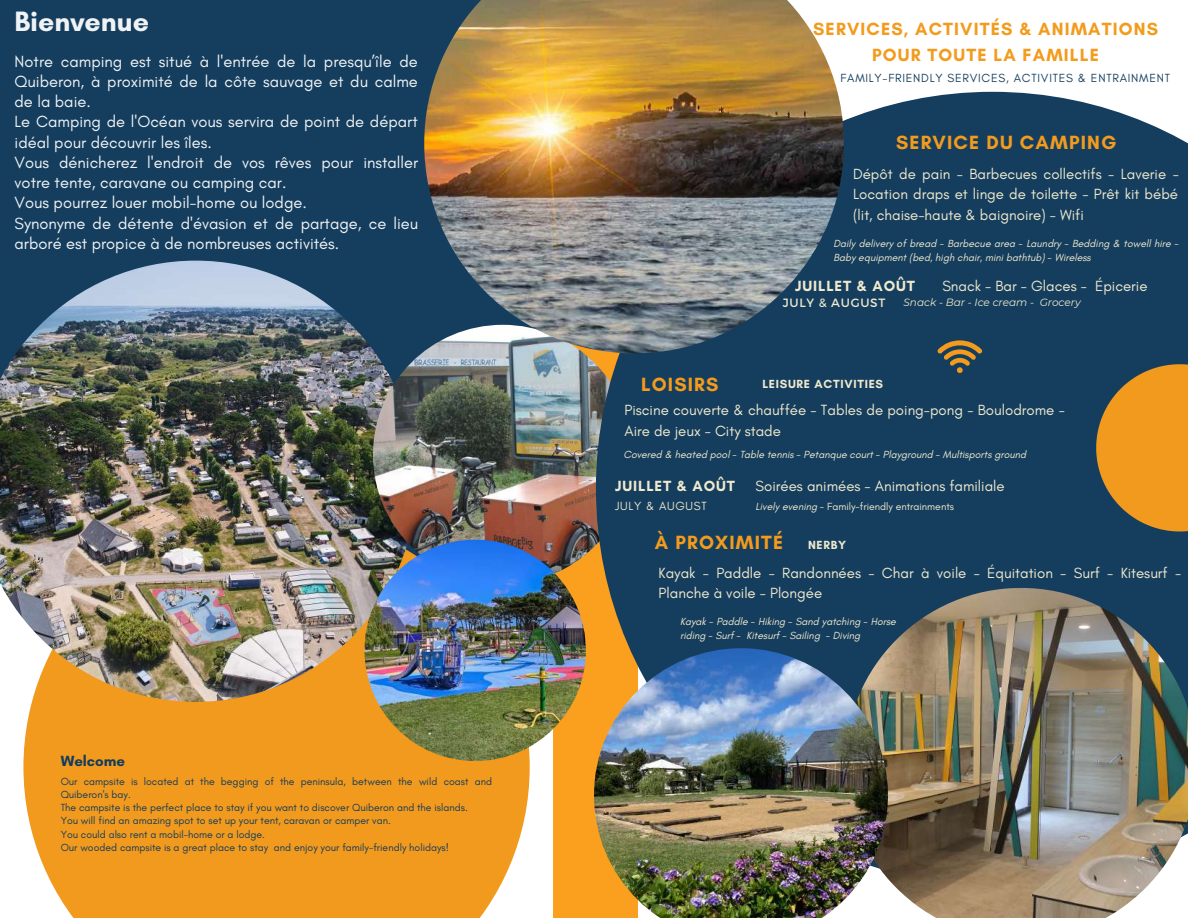
<style>
.page{position:relative;width:1188px;height:918px;background:#fff}
.page>*{position:absolute;margin:0;border:0;box-sizing:border-box;transform-origin:0 0}
.t1{font:700 28.5px "Glacial Indifference";color:#f0f3f5}
.t2{font:700 19.5px "Glacial Indifference";letter-spacing:.06em;color:#f39b1c}
.t3{font:700 18px/25.8px "Glacial Indifference";letter-spacing:.065em;color:#f39b1c;text-align:center}
.t4{font:16.5px/20.2px "Glacial Indifference";color:#f0f3f5}
.t5{font:15px/20.2px "Glacial Indifference";color:#efe9ce}
.t6{font:700 15px "Glacial Indifference";letter-spacing:.06em;color:#efe9ce}
.t7{font:700 15px "Glacial Indifference";color:#143c5c}
.t8{font:12px "Glacial Indifference";letter-spacing:.065em;color:#153e5e}
.t9{font:700 12px "Glacial Indifference";letter-spacing:.06em;color:#efe9ce}
.t10{font:12px "Montserrat";letter-spacing:.06em;color:#efe9ce}
.t11{font:12px "Glacial Indifference";letter-spacing:.06em;color:#efe9ce}
.t12{font:10.5px/13.2px "Glacial Indifference";color:#143c5c}
.t13{font:italic 10.5px/14px "Glacial Indifference";color:#efe9ce}
.t14{font:10.5px "Glacial Indifference";color:#efe9ce}
.t15{font:italic 10.5px "Montserrat";color:#efe9ce}
.s1{font-style:italic}
</style>
<div class="page">
<div style="left:0;top:0;width:424px;height:358px;background:#153e5e"></div>
<div style="left:554px;top:0;width:84px;height:918px;background:#fba01e"></div>
<div style="left:23px;top:551px;width:507px;height:367px;background:#f19a1e"></div>
<img style="left:0;top:261px;width:416px;height:441px">
<img style="left:373px;top:325px;width:260px;height:259px;border-radius:50%">
<img style="left:365px;top:540px;width:221px;height:221px;border-radius:50%">
<div style="left:596px;top:92px;width:592px;height:556px;background:#153e5e"></div>
<img style="left:845px;top:588px;width:343px;height:330px">
<img style="left:594px;top:648px;width:294px;height:270px">
<img style="left:424px;top:0;width:420px;height:353px">
<svg style="left:1096px;top:364px;width:92px;height:167px;background:#c5872a"></svg>
<svg style="left:937px;top:340px;width:45px;height:33px"></svg>
<h1 class="t1" style="left:15px;top:4px;width:136px">Bienvenue</h1>
<p class="t4" style="left:15px;top:51px;width:405px">Notre camping est situé à l'entrée de la presqu’île de Quiberon, à proximité de la côte sauvage et du calme de la baie.<br>Le Camping de l'Océan vous servira de point de départ idéal pour découvrir les îles.<br>Vous dénicherez l'endroit de vos rêves pour installer votre tente, caravane ou camping car.<br>Vous pourrez louer mobil-home ou lodge.<br>Synonyme de détente d'évasion et de partage, ce lieu arboré est propice à de nombreuses activités.</p>
<p class="t7" style="left:61px;top:752px;width:66px">Welcome</p>
<p class="t12" style="left:61px;top:775px;width:433px">Our campsite is located at the begging of the peninsula, between the wild coast and Quiberon's bay.<br>The campsite is the perfect place to stay if you want to discover Quiberon and the islands.<br>You will find an amazing spot to set up your tent, caravan or camper van.<br>You could also rent a mobil-home or a lodge.<br>Our wooded campsite is a great place to stay and enjoy your family-friendly holidays!</p>
<p class="t3" style="left:813px;top:16px;width:346px">SERVICES, ACTIVITÉS &amp; ANIMATIONS<br>POUR TOUTE LA FAMILLE</p>
<p class="t8" style="left:840px;top:70px;width:331px">FAMILY-FRIENDLY SERVICES, ACTIVITES &amp; ENTRAINMENT</p>
<p class="t2" style="left:896px;top:130px;width:222px">SERVICE DU CAMPING</p>
<p class="t5" style="left:853px;top:164px;width:327px;text-align:justify">Dépôt de pain - Barbecues collectifs - Laverie - Location draps et linge de toilette - Prêt kit bébé (lit, chaise-haute &amp; baignoire) - Wifi</p>
<p class="t13" style="left:833px;top:237px;width:347px">Daily delivery of bread - Barbecue area - Laundry - Bedding &amp; towell hire -<br>Baby equipment (bed, high chair, mini bathtub) - Wireless</p>
<p class="t10" style="left:783px;top:295px;width:104px">JULY &amp; AUGUST</p>
<p class="t15" style="left:903px;top:296px;width:179px">Snack - Bar - Ice cream - Grocery</p>
<p class="t6" style="left:795px;top:277px;width:121px">JUILLET &amp; AOÛT</p>
<p class="t5" style="left:942px;top:276px;width:207px">Snack - Bar - Glaces - Épicerie</p>
<p class="t2" style="left:641px;top:372px;width:79px">LOISIRS</p>
<p class="t5" style="left:624px;top:400px;width:442px">Piscine couverte &amp; chauffée - Tables de poing-pong - Boulodrome -<br>Aire de jeux - City stade</p>
<p class="t6" style="left:615px;top:477px;width:121px">JUILLET &amp; AOÛT</p>
<p class="t5" style="left:756px;top:476px;width:251px">Soirées animées - Animations familiale</p>
<p class="t9" style="left:762px;top:377px;width:122px">LEISURE ACTIVITIES</p>
<p class="t13" style="left:623px;top:447px;width:404px">Covered &amp; heated pool - Table tennis - Petanque court - Playground - Multisports ground</p>
<p class="t11" style="left:615px;top:499px;width:93px">JULY &amp; AUGUST</p>
<p class="t14" style="left:756px;top:500px;width:200px"><span class="s1">Lively evening</span> - Family-friendly entrainments</p>
<p class="t2" style="left:655px;top:530px;width:130px">À PROXIMITÉ</p>
<p class="t5" style="left:659px;top:562px;width:524px">Kayak - Paddle - Randonnées - Char à voile - Équitation - Surf - Kitesurf -<br>Planche à voile - Plongée</p>
<p class="t13" style="left:680px;top:614px;width:217px">Kayak - Paddle - Hiking - Sand yatching - Horse riding - Surf - Kitesurf - Sailing - Diving</p>
<p class="t9" style="left:808px;top:538px;width:40px">NERBY</p>
</div>
